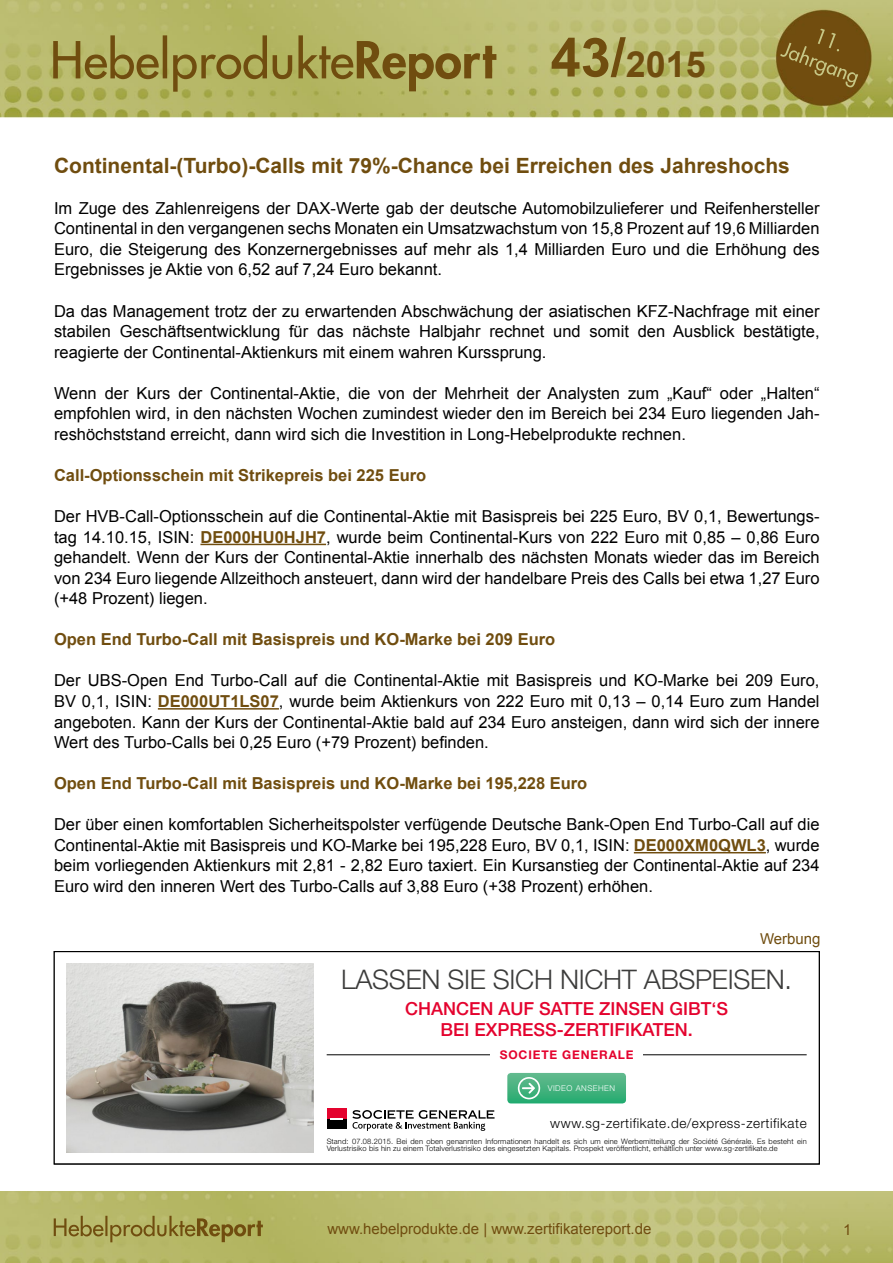
<style>
.page{position:relative;width:893px;height:1263px;background:#fff}
.page>*{position:absolute;margin:0;border:0;box-sizing:border-box;transform-origin:0 0}
.t1{font:700 36px "Arial";color:#704d0f}
.t2{font:300 27px "Helvetica Neue";letter-spacing:-.01em;color:#3c3c3b}
.t3{font:700 21px "Arial";color:#704d0f}
.t4{font:500 18px/21px "Helvetica Neue";color:#e4032e;text-align:center}
.t5{font:16.5px/20.5px "Arial";color:#000;text-align:justify}
.t6{font:700 16.5px "Arial";color:#704d0f}
.t7{font:15px "Arial";color:#704d0f}
.t8{font:300 13.5px "Helvetica Neue";letter-spacing:.04em;color:#000}
.t9{font:700 12px "Helvetica Neue";letter-spacing:.07em;color:#e4032e}
.t10{font:300 8.1px "Helvetica Neue";letter-spacing:.06em;color:#fff}
.t11{font:300 7.5px/7.5px "Helvetica Neue";letter-spacing:.02em;color:#000}
.s1{font-size:54px}
.s2{font-weight:700;color:#704d0f}
</style>
<div class="page">
<img style="left:0;top:1192px;width:893px;height:71px">
<img style="left:0;top:0;width:893px;height:118px">
<hr style="left:200px;top:544px;width:126px;height:1px;background:#704d0f">
<hr style="left:158px;top:708px;width:121px;height:2px;background:#704d0f">
<hr style="left:634px;top:852px;width:132px;height:1px;background:#704d0f">
<img style="left:67px;top:963px;width:247px;height:189px">
<svg style="left:352px;top:1110px;width:143px;height:21px"></svg>
<div style="left:327px;top:1109px;width:19px;height:10px;background:#e4032e"></div>
<div style="left:327px;top:1119px;width:19px;height:9px;background:#000"></div>
<svg style="left:330px;top:1118px;width:13px;height:1px"></svg>
<hr style="left:327px;top:1054px;width:480px;height:1px;background:#000">
<div style="left:490px;top:1050px;width:153px;height:13px;background:#fff"></div>
<svg style="left:507px;top:1073px;width:119px;height:30px;background:#4db685"></svg>
<div style="left:54px;top:951px;width:766px;height:213px;border:1px solid #000"></div>
<h1 class="t1" style="left:551px;top:39px;width:157px"><span class="s1">43/</span>2015</h1>
<p class="t3" style="left:54px;top:151px;width:737px">Continental-(Turbo)-Calls mit 79%-Chance bei Erreichen des Jahreshochs</p>
<p class="t5" style="left:54px;top:198px;width:767px">Im Zuge des Zahlenreigens der DAX-Werte gab der deutsche Automobilzulieferer und Reifenhersteller Continental in den vergangenen sechs Monaten ein Umsatzwachstum von 15,8 Prozent auf 19,6 Milliarden Euro, die Steigerung des Konzernergebnisses auf mehr als 1,4 Milliarden Euro und die Erhöhung des Ergebnisses je Aktie von 6,52 auf 7,24 Euro bekannt.</p>
<p class="t5" style="left:54px;top:300px;width:767px">Da das Management trotz der zu erwartenden Abschwächung der asiatischen KFZ-Nachfrage mit einer stabilen Geschäftsentwicklung für das nächste Halbjahr rechnet und somit den Ausblick bestätigte, reagierte der Continental-Aktienkurs mit einem wahren Kurssprung.</p>
<p class="t5" style="left:54px;top:383px;width:767px">Wenn der Kurs der Continental-Aktie, die von der Mehrheit der Analysten zum „Kauf“ oder „Halten“ empfohlen wird, in den nächsten Wochen zumindest wieder den im Bereich bei 234 Euro liegenden Jah&shy;reshöchststand erreicht, dann wird sich die Investition in Long-Hebelprodukte rechnen.</p>
<p class="t6" style="left:54px;top:464px;width:374px">Call-Optionsschein mit Strikepreis bei 225 Euro</p>
<p class="t5" style="left:54px;top:506px;width:767px">Der HVB-Call-Optionsschein auf die Continental-Aktie mit Basispreis bei 225 Euro, BV 0,1, Bewertungs&shy;tag 14.10.15, ISIN: <span class="s2">DE000HU0HJH7</span>, wurde beim Continental-Kurs von 222 Euro mit 0,85 – 0,86 Euro gehandelt. Wenn der Kurs der Continental-Aktie innerhalb des nächsten Monats wieder das im Bereich von 234 Euro liegende Allzeithoch ansteuert, dann wird der handelbare Preis des Calls bei etwa 1,27 Euro (+48 Prozent) liegen.</p>
<p class="t6" style="left:54px;top:628px;width:503px">Open End Turbo-Call mit Basispreis und KO-Marke bei 209 Euro</p>
<p class="t5" style="left:54px;top:670px;width:767px">Der UBS-Open End Turbo-Call auf die Continental-Aktie mit Basispreis und KO-Marke bei 209 Euro, BV 0,1, ISIN: <span class="s2">DE000UT1LS07</span>, wurde beim Aktienkurs von 222 Euro mit 0,13 – 0,14 Euro zum Handel angeboten. Kann der Kurs der Continental-Aktie bald auf 234 Euro ansteigen, dann wird sich der innere Wert des Turbo-Calls bei 0,25 Euro (+79 Prozent) befinden.</p>
<p class="t6" style="left:54px;top:772px;width:535px">Open End Turbo-Call mit Basispreis und KO-Marke bei 195,228 Euro</p>
<p class="t5" style="left:54px;top:814px;width:767px">Der über einen komfortablen Sicherheitspolster verfügende Deutsche Bank-Open End Turbo-Call auf die Continental-Aktie mit Basispreis und KO-Marke bei 195,228 Euro, BV 0,1, ISIN: <span class="s2">DE000XM0QWL3</span>, wurde beim vorliegenden Aktienkurs mit 2,81 - 2,82 Euro taxiert. Ein Kursanstieg der Continental-Aktie auf 234<br>Euro wird den inneren Wert des Turbo-Calls auf 3,88 Euro (+38 Prozent) erhöhen.</p>
<p class="t7" style="left:760px;top:929px;width:62px">Werbung</p>
<h2 class="t2" style="left:341px;top:962px;width:452px">LASSEN SIE SICH NICHT ABSPEISEN.</h2>
<p class="t4" style="left:405px;top:998px;width:324px">CHANCEN AUF SATTE ZINSEN GIBT‘S<br>BEI EXPRESS-ZERTIFIKATEN.</p>
<p class="t9" style="left:500px;top:1048px;width:135px">SOCIETE GENERALE</p>
<p class="t10" style="left:548px;top:1083px;width:69px">VIDEO ANSEHEN</p>
<p class="t8" style="left:550px;top:1115px;width:258px">www.sg-zertifikate.de/express-zertifikate</p>
<p class="t11" style="left:327px;top:1137px;width:481px">Stand: 07.08.2015. Bei den oben genannten Informationen handelt es sich um eine Werbemitteilung der Société Générale. Es besteht ein<br>Verlustrisiko bis hin zu einem Totalverlustrisiko des eingesetzten Kapitals. Prospekt veröffentlicht, erhältlich unter www.sg-zertifikate.de</p>
<p class="t7" style="left:327px;top:1218px;width:326px">www.hebelprodukte.de | www.zertifikatereport.de</p>
<p class="t7" style="left:843px;top:1219px;width:10px">1</p>
</div>
